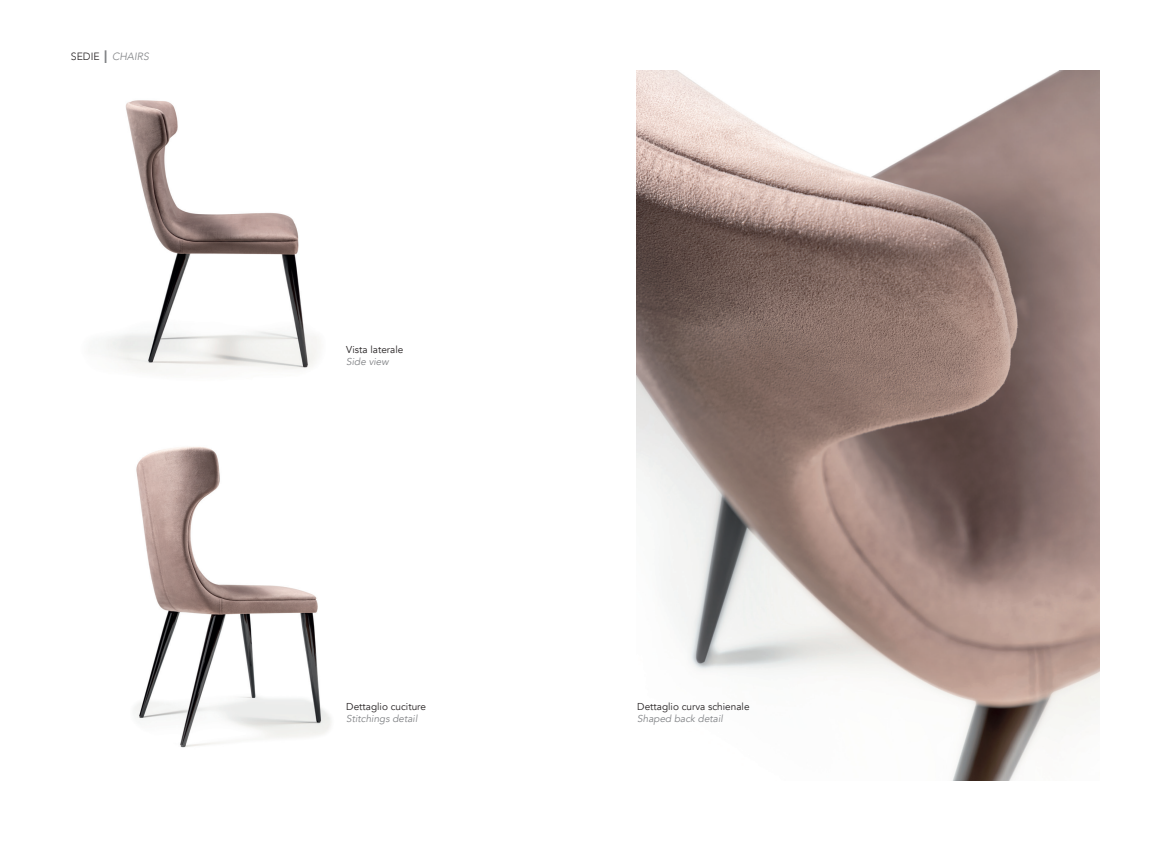
<style>
.page{position:relative;width:1170px;height:851px;background:#fff}
.page>*{position:absolute;margin:0;border:0;box-sizing:border-box;transform-origin:0 0}
.t1{font:italic 300 10.5px "Avenir";color:#808285}
.t2{font:10px "Avenir";color:#231f20}
.t3{font:italic 10px "Avenir";color:#808285}
.s1{font-style:normal;color:#231f20}
.s2{font-family:"Myriad Pro";font-weight:400;font-style:normal;font-size:18.75px}
</style>
<div class="page">
<img style="left:103px;top:100px;width:216px;height:271px">
<img style="left:636px;top:71px;width:462px;height:709px">
<img style="left:134px;top:447px;width:197px;height:301px">
<p class="t1" style="left:71px;top:51px;width:80px"><span class="s1">SEDIE</span> <span class="s2">I</span> CHAIRS</p>
<p class="t2" style="left:346px;top:344px;width:59px">Vista laterale</p>
<p class="t3" style="left:346px;top:356px;width:44px">Side view</p>
<p class="t2" style="left:346px;top:700px;width:81px">Dettaglio cuciture</p>
<p class="t3" style="left:346px;top:712px;width:73px">Stitchings detail</p>
<p class="t2" style="left:637px;top:700px;width:114px">Dettaglio curva schienale</p>
<p class="t3" style="left:637px;top:712px;width:87px">Shaped back detail</p>
</div>
